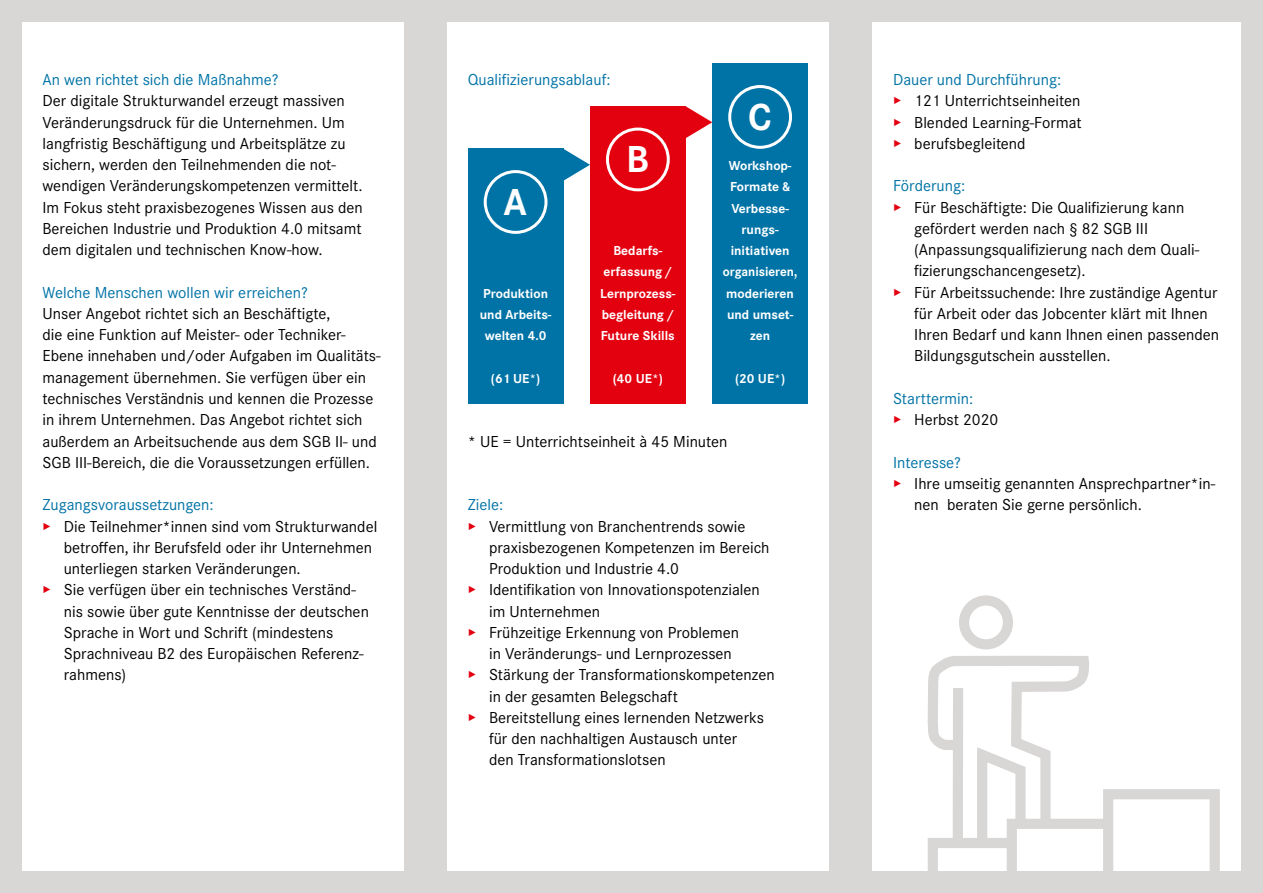
<style>
.page{position:relative;width:1263px;height:893px;background:#fff}
.page>*{position:absolute;margin:0;border:0;box-sizing:border-box;transform-origin:0 0}
.t1{font:700 39px "Corporate S";color:#fff}
.t2{font:16.5px/21.3px "Corporate S";color:#000}
.t3{font:16.5px "Corporate S";color:#0073a6}
.t4{font:700 13.5px/21.3px "Corporate S";color:#fff;text-align:center}
.s1{font-family:"Corporate S Pro";color:#e3000f}
</style>
<div class="page">
<svg style="left:920px;top:21px;width:174px;height:657px"></svg>
<svg style="left:923px;top:678px;width:302px;height:194px"></svg>
<div style="left:404px;top:21px;width:42px;height:851px;background:#d9d6d6"></div>
<div style="left:0;top:0;width:1263px;height:21px;background:#d9d6d6"></div>
<div style="left:0;top:21px;width:21px;height:851px;background:#d9d6d6"></div>
<div style="left:1242px;top:21px;width:21px;height:851px;background:#d9d6d6"></div>
<div style="left:829px;top:17px;width:43px;height:855px;background:#d9d6d6"></div>
<div style="left:0;top:872px;width:1263px;height:21px;background:#d9d6d6"></div>
<div style="left:468px;top:149px;width:95px;height:255px;background:#0073a6"></div>
<div style="left:484px;top:170px;width:63px;height:64px;border:3px solid #fff;border-radius:50%"></div>
<div style="left:590px;top:106px;width:96px;height:298px;background:#e3000f"></div>
<div style="left:606px;top:128px;width:64px;height:63px;border:3px solid #fff;border-radius:50%"></div>
<div style="left:712px;top:64px;width:96px;height:340px;background:#0073a6"></div>
<div style="left:728px;top:85px;width:64px;height:64px;border:3px solid #fff;border-radius:50%"></div>
<svg style="left:563px;top:149px;width:27px;height:32px"></svg>
<svg style="left:686px;top:106px;width:26px;height:32px"></svg>
<h3 class="t3" style="left:43px;top:69px;width:238px">An wen richtet sich die Maßnahme?</h3>
<p class="t2" style="left:43px;top:90px;width:322px">Der digitale Strukturwandel erzeugt massiven Veränderungsdruck für die Unternehmen. Um langfristig Beschäftigung und Arbeitsplätze zu sichern, werden den Teilnehmenden die not&shy;wendigen Veränderungskompetenzen vermittelt.<br>Im Fokus steht praxisbezogenes Wissen aus den Bereichen Industrie und Produktion 4.0 mitsamt dem digitalen und technischen Know-how.</p>
<p class="t3" style="left:43px;top:281px;width:267px">Welche Menschen wollen wir erreichen?</p>
<p class="t2" style="left:43px;top:302px;width:289px">Unser Angebot richtet sich an Beschäftigte,</p>
<p class="t2" style="left:43px;top:323px;width:340px">die eine Funktion auf Meister- oder Techniker-Ebene innehaben und/oder Aufgaben im Qualitäts&shy;management übernehmen. Sie verfügen über ein technisches Verständnis und kennen die Prozesse in ihrem Unternehmen. Das Angebot richtet sich außerdem an Arbeitsuchende aus dem SGB II- und SGB III-Bereich, die die Voraussetzungen erfüllen.</p>
<p class="t3" style="left:43px;top:494px;width:173px">Zugangsvoraussetzungen:</p>
<p class="t2" style="left:64px;top:515px;width:315px;text-indent:-21px"><span class="s1">▸</span> Die Teilnehmer*innen sind vom Strukturwandel betroffen, ihr Berufsfeld oder ihr Unternehmen unterliegen starken Veränderungen.</p>
<p class="t2" style="left:64px;top:579px;width:307px;text-indent:-21px"><span class="s1">▸</span> Sie verfügen über ein technisches Verständ&shy;nis sowie über gute Kenntnisse der deutschen Sprache in Wort und Schrift (mindestens Sprachniveau B2 des Europäischen Referenz&shy;rahmens)</p>
<p class="t3" style="left:468px;top:69px;width:144px">Qualifizierungsablauf:</p>
<p class="t1" style="left:503px;top:175px;width:25px">A</p>
<p class="t1" style="left:626px;top:133px;width:24px">B</p>
<p class="t4" style="left:480px;top:282px;width:73px">Produktion und Arbeits&shy;welten 4.0</p>
<p class="t4" style="left:491px;top:367px;width:51px">(61 UE*)</p>
<p class="t4" style="left:604px;top:240px;width:70px">Bedarfs&shy;erfassung /</p>
<p class="t4" style="left:600px;top:282px;width:77px">Lernprozess-</p>
<p class="t4" style="left:602px;top:303px;width:74px">begleitung /</p>
<p class="t4" style="left:601px;top:325px;width:75px">Future Skills</p>
<p class="t4" style="left:613px;top:367px;width:52px">(40 UE*)</p>
<p class="t1" style="left:748px;top:90px;width:25px">C</p>
<p class="t4" style="left:729px;top:155px;width:64px">Workshop-</p>
<p class="t4" style="left:730px;top:176px;width:62px">Formate &amp;</p>
<p class="t4" style="left:731px;top:197px;width:59px">Verbesse&shy;rungs-</p>
<p class="t4" style="left:723px;top:240px;width:76px">initiativen organisieren, moderieren und umset&shy;zen</p>
<p class="t4" style="left:735px;top:367px;width:52px">(20 UE*)</p>
<p class="t2" style="left:468px;top:430px;width:261px">* UE = Unterrichtseinheit à 45 Minuten</p>
<p class="t3" style="left:468px;top:494px;width:37px">Ziele:</p>
<p class="t2" style="left:489px;top:515px;width:282px;text-indent:-21px"><span class="s1">▸</span> Vermittlung von Branchentrends sowie praxisbezogenen Kompetenzen im Bereich<br>Produktion und Industrie 4.0</p>
<p class="t2" style="left:489px;top:579px;width:272px;text-indent:-21px"><span class="s1">▸</span> Identifikation von Innovationspotenzialen im Unternehmen</p>
<p class="t2" style="left:489px;top:621px;width:252px;text-indent:-21px"><span class="s1">▸</span> Frühzeitige Erkennung von Problemen in Veränderungs- und Lernprozessen</p>
<p class="t2" style="left:489px;top:664px;width:287px;text-indent:-21px"><span class="s1">▸</span> Stärkung der Transformationskompetenzen in der gesamten Belegschaft</p>
<p class="t2" style="left:489px;top:706px;width:276px;text-indent:-21px"><span class="s1">▸</span> Bereitstellung eines lernenden Netzwerks für den nachhaltigen Austausch unter den Transformationslotsen</p>
<p class="t3" style="left:893px;top:69px;width:170px">Dauer und Durchführung:</p>
<p class="t2" style="left:893px;top:90px;width:189px"><span class="s1">▸</span> 121 Unterrichtseinheiten</p>
<p class="t2" style="left:893px;top:111px;width:190px"><span class="s1">▸</span> Blended Learning-Format</p>
<p class="t2" style="left:893px;top:132px;width:134px"><span class="s1">▸</span> berufsbegleitend</p>
<p class="t3" style="left:893px;top:175px;width:74px">Förderung:</p>
<p class="t2" style="left:914px;top:196px;width:287px;text-indent:-21px"><span class="s1">▸</span> Für Beschäftigte: Die Qualifizierung kann gefördert werden nach § 82 SGB III (Anpassungsqualifizierung nach dem Quali&shy;fizierungschancengesetz).</p>
<p class="t2" style="left:914px;top:281px;width:306px;text-indent:-21px"><span class="s1">▸</span> Für Arbeitssuchende: Ihre zuständige Agentur für Arbeit oder das Jobcenter klärt mit Ihnen Ihren Bedarf und kann Ihnen einen passenden Bildungsgutschein ausstellen.</p>
<p class="t3" style="left:893px;top:388px;width:82px">Starttermin:</p>
<p class="t2" style="left:893px;top:408px;width:107px"><span class="s1">▸</span> Herbst 2020</p>
<p class="t3" style="left:893px;top:451px;width:70px">Interesse?</p>
<p class="t2" style="left:914px;top:472px;width:302px;text-indent:-21px"><span class="s1">▸</span> Ihre umseitig genannten Ansprechpartner*in&shy;nen beraten Sie gerne persönlich.</p>
</div>
